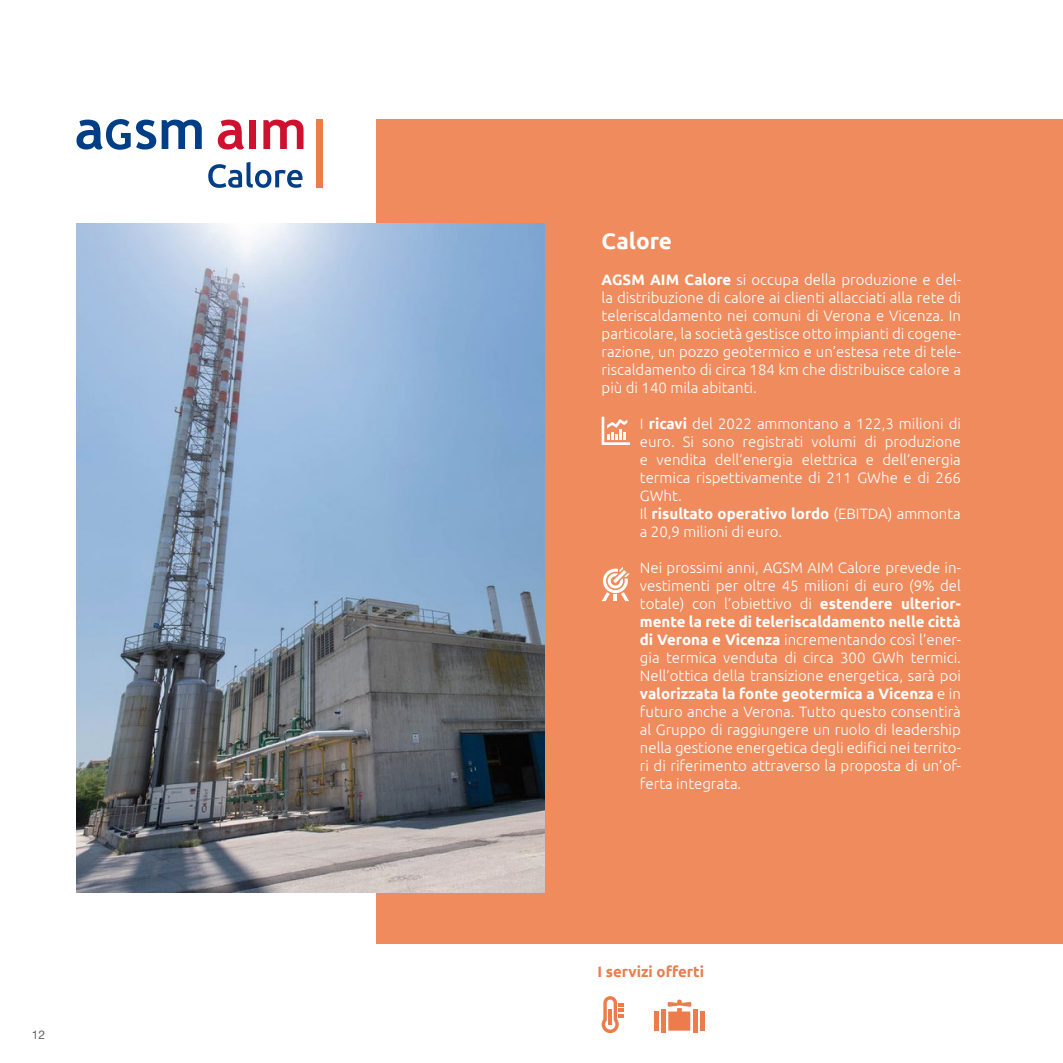
<style>
.page{position:relative;width:1063px;height:1063px;background:#fff}
.page>*{position:absolute;margin:0;border:0;box-sizing:border-box;transform-origin:0 0}
.t1{font:700 22.5px "Ubuntu";color:#fff}
.t2{font:300 15px/18px "Ubuntu";color:#fff;text-align:justify}
.t3{font:700 15px "Ubuntu";color:#ed7c4d}
.t4{font:12px "Helvetica Neue LT Std";color:#616264}
.s1{font-weight:700}
</style>
<div class="page">
<svg style="left:218px;top:120px;width:26px;height:30px"></svg>
<div style="left:250px;top:120px;width:6px;height:29px;background:#ce112e"></div>
<svg style="left:263px;top:120px;width:41px;height:29px"></svg>
<svg style="left:76px;top:119px;width:80px;height:31px"></svg>
<svg style="left:162px;top:120px;width:40px;height:29px"></svg>
<svg style="left:208px;top:162px;width:95px;height:26px"></svg>
<div style="left:316px;top:119px;width:7px;height:68px;background:#ed7c4d"></div>
<div style="left:376px;top:119px;width:687px;height:825px;background:#f08b5d"></div>
<img style="left:77px;top:223px;width:467px;height:670px">
<svg style="left:602px;top:996px;width:22px;height:37px"></svg>
<svg style="left:668px;top:999px;width:23px;height:32px"></svg>
<hr style="left:693px;top:1009px;width:4px;height:24px;background:#ed7c4d">
<hr style="left:700px;top:1012px;width:4px;height:19px;background:#ed7c4d">
<div style="left:661px;top:1009px;width:5px;height:24px;background:#ed7c4d"></div>
<div style="left:654px;top:1012px;width:5px;height:19px;background:#ed7c4d"></div>
<svg style="left:602px;top:567px;width:28px;height:34px"></svg>
<svg style="left:602px;top:417px;width:28px;height:28px"></svg>
<p class="t4" style="left:32px;top:1028px;width:15px">12</p>
<h1 class="t1" style="left:602px;top:228px;width:72px">Calore</h1>
<p class="t2" style="left:602px;top:270px;width:361px"><span class="s1">AGSM AIM Calore</span> si occupa della produzione e del&shy;la distribuzione di calore ai clienti allacciati alla rete di teleriscaldamento nei comuni di Verona e Vicenza. In particolare, la società gestisce otto impianti di cogene&shy;razione, un pozzo geotermico e un’estesa rete di tele&shy;riscaldamento di circa 184 km che distribuisce calore a più di 140 mila abitanti.</p>
<p class="t2" style="left:640px;top:414px;width:323px;text-align:left">I <span class="s1">ricavi</span> del 2022 ammontano a 122,3 milioni di euro. Si sono registrati volumi di produzione e vendita dell’energia elettrica e dell’energia termica rispettivamente di 211 GWhe e di 266<br>GWht.<br>Il <span class="s1">risultato operativo lordo</span> (EBITDA) ammonta a 20,9 milioni di euro.</p>
<p class="t2" style="left:640px;top:558px;width:323px">Nei prossimi anni, AGSM AIM Calore prevede in&shy;vestimenti per oltre 45 milioni di euro (9% del totale) con l’obiettivo di <span class="s1">estendere ulterior&shy;mente la rete di teleriscaldamento nelle città di Verona e Vicenza</span> incrementando così l’ener&shy;gia termica venduta di circa 300 GWh termici.<br>Nell’ottica della transizione energetica, sarà poi <span class="s1">valorizzata la fonte geotermica a Vicenza</span> e in futuro anche a Verona. Tutto questo consentirà al Gruppo di raggiungere un ruolo di leadership nella gestione energetica degli edifici nei territo&shy;ri di riferimento attraverso la proposta di un’of&shy;ferta integrata.</p>
<p class="t3" style="left:597px;top:962px;width:108px">I servizi offerti</p>
</div>
